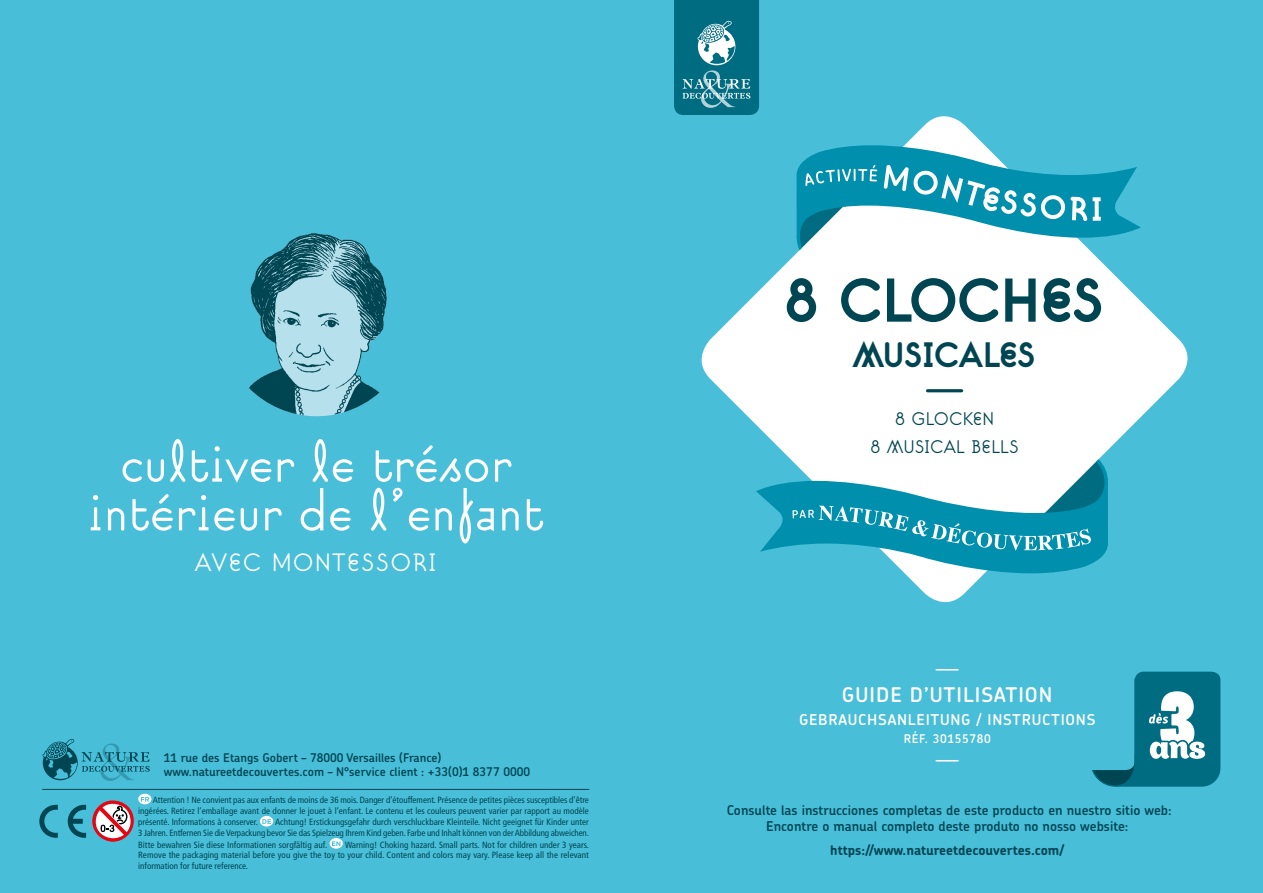
<style>
.page{position:relative;width:1263px;height:893px;background:#fff}
.page>*{position:absolute;margin:0;border:0;box-sizing:border-box;transform-origin:0 0}
.t1{font:700 79.95px "Suburban";letter-spacing:-.01em;color:#004552}
.t2{font:300 64.95px/48.8px "Suburban";letter-spacing:-.01em;color:#fff;text-align:center}
.t3{font:700 45.75px "Suburban";letter-spacing:-.01em;color:#004552}
.t4{font:300 32.55px "Suburban";letter-spacing:.03em;color:#fff}
.t5{font:300 23.7px/27.8px "Suburban";letter-spacing:-.005em;color:#004552;text-align:center}
.t6{font:600 20.25px "Chevin";letter-spacing:.05em;color:#fff}
.t7{font:600 15px "Chevin";letter-spacing:.05em;color:#fff}
.t8{font:600 13.5px/16.2px "Chevin";color:#004552;text-align:center}
.t9{font:700 13.5px "Chevin";color:#004552}
.t10{font:600 12px/14.4px "Chevin";color:#004552}
.t11{font:600 12px "Chevin";letter-spacing:.05em;color:#fff}
.t12{font:condensed 9px/11.1px "Frutiger";letter-spacing:.005em;color:#004552;text-align:justify}
.s1{font-family:"Chevin";font-size:24px}
</style>
<div class="page">
<div style="left:0;top:0;width:653px;height:893px;background:#48bed8"></div>
<div style="left:610px;top:0;width:653px;height:893px;background:#48bed8"></div>
<svg style="left:674px;top:0;width:85px;height:115px;background:#258194"></svg>
<svg style="left:1092px;top:672px;width:128px;height:115px"></svg>
<img style="left:249px;top:233px;width:138px;height:183px">
<svg style="left:43px;top:739px;width:107px;height:42px"></svg>
<hr style="left:43px;top:789px;width:546px;height:1px;background:#004552">
<svg style="left:690px;top:105px;width:498px;height:498px;fill:#fff"></svg>
<svg style="left:756px;top:459px;width:352px;height:114px"></svg>
<hr style="left:927px;top:389px;width:35px;height:3px;background:#004552">
<svg style="left:796px;top:145px;width:345px;height:105px"></svg>
<svg style="left:68px;top:805px;width:18px;height:33px"></svg>
<svg style="left:39px;top:805px;width:19px;height:33px"></svg>
<svg style="left:92px;top:794px;width:59px;height:48px"></svg>
<svg style="left:260px;top:816px;width:13px;height:10px"></svg>
<svg style="left:330px;top:838px;width:13px;height:11px"></svg>
<h2 class="t2" style="left:87px;top:441px;width:459px">cultiver le trésor intérieur de l’enfant</h2>
<h3 class="t4" style="left:195px;top:543px;width:244px">AVEC <span class="s1">M</span>ONTESSORI</h3>
<h3 class="t10" style="left:164px;top:750px;width:368px">11 rue des Etangs Gobert – 78000 Versailles (France) www.natureetdecouvertes.com – N°service client : +33(0)1 8377 0000</h3>
<p class="t12" style="left:138px;top:795px;width:452px;text-indent:15px">Attention ! Ne convient pas aux enfants de moins de 36 mois. Danger d’étouffement. Présence de petites pièces susceptibles d’être ingérées. Retirez l’emballage avant de donner le jouet à l’enfant. Le contenu et les couleurs peuvent varier par rapport au modèle présenté. Informations à conserver.</p>
<p class="t12" style="left:138px;top:817px;width:452px;text-indent:137px">Achtung! Erstickungsgefahr durch verschluckbare Kleinteile. Nicht geeignet für Kinder unter 3 Jahren. Entfernen Sie die Verpackung bevor Sie das Spielzeug Ihrem Kind geben. Farbe und Inhalt können von der Abbildung abweichen.<br>Bitte bewahren Sie diese Informationen sorgfältig auf.</p>
<p class="t12" style="left:138px;top:839px;width:452px;text-indent:207px">Warning! Choking hazard. Small parts. Not for children under 3 years.<br>Remove the packaging material before you give the toy to your child. Content and colors may vary. Please keep all the relevant information for future reference.</p>
<h1 class="t1" style="left:785px;top:250px;width:321px">8 CLOCHES</h1>
<h3 class="t3" style="left:853px;top:326px;width:184px">MUSICALES</h3>
<h3 class="t5" style="left:870px;top:405px;width:151px">8 GLOCKEN<br>8 MUSICAL BELLS</h3>
<h3 class="t7" style="left:936px;top:658px;width:24px">——</h3>
<h3 class="t6" style="left:842px;top:682px;width:212px">GUIDE D’UTILISATION</h3>
<h3 class="t7" style="left:799px;top:709px;width:298px">GEBRAUCHSANLEITUNG / INSTRUCTIONS</h3>
<h3 class="t11" style="left:904px;top:731px;width:89px">RÉF. 30155780</h3>
<h3 class="t7" style="left:936px;top:750px;width:24px">——</h3>
<h3 class="t8" style="left:727px;top:801px;width:446px">Consulte las instrucciones completas de este producto en nuestro sitio web:<br>Encontre o manual completo deste produto no nosso website:</h3>
<h3 class="t9" style="left:830px;top:842px;width:236px">https://www.natureetdecouvertes.com/</h3>
</div>
